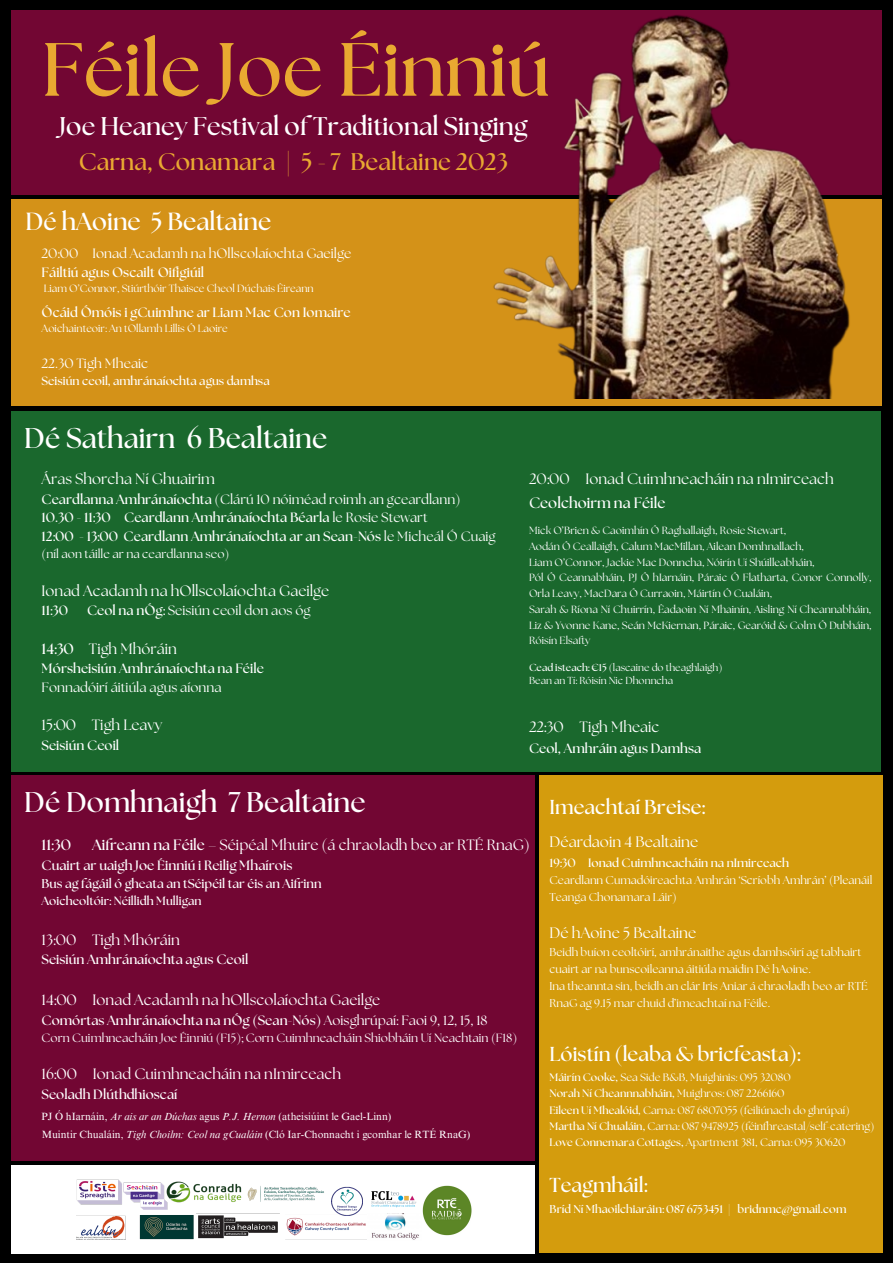
<style>
.page{position:relative;width:893px;height:1263px;background:#000}
.page>*{position:absolute;margin:0;border:0;box-sizing:border-box;transform-origin:0 0}
.t1{font:700 75.22px "The Seasons";color:#e9a931}
.t2{font:700 28.5px "The Seasons";color:#fff}
.t3{font:700 25.5px "The Seasons";color:#fff}
.t4{font:700 24.75px "The Seasons";color:#fff}
.t5{font:700 24px "The Seasons";color:#e9a931}
.t6{font:700 20.17px "The Seasons";color:#fff}
.t7{font:15.15px "The Seasons";color:#fff}
.t8{font:15px "The Seasons";color:#fff}
.t9{font:700 15px "The Seasons";color:#fff}
.t10{font:700 13.5px/18.6px "The Seasons";color:#fff}
.t11{font:13.5px "The Seasons";color:#fff}
.t12{font:700 12.75px "The Seasons";color:#fff}
.t13{font:700 12.08px "The Seasons";color:#fff}
.t14{font:12px "The Seasons";color:#fff}
.t15{font:700 12px "The Seasons";color:#fff}
.t16{font:11.32px/16.9px "The Seasons";color:#fff}
.t17{font:700 11.32px "The Seasons";color:#fff}
.t18{font:10.8px/16.4px "The Seasons";color:#fff}
.t19{font:10.5px/15.8px "The Seasons";color:#fff}
.t20{font:10.5px/17.5px "Times NRMT Pro";color:#fff}
.t21{font:10.12px/13.5px "The Seasons";color:#fff}
.s1{font-weight:400}
.s2{font-weight:700}
.s3{font-style:italic}
</style>
<div class="page">
<div style="left:11px;top:10px;width:871px;height:184px;background:#720633"></div>
<div style="left:11px;top:199px;width:871px;height:206px;background:#d49218"></div>
<div style="left:11px;top:411px;width:869px;height:360px;background:#1a682d"></div>
<img style="left:493px;top:15px;width:389px;height:383px">
<div style="left:11px;top:776px;width:523px;height:384px;background:#720633"></div>
<div style="left:11px;top:1165px;width:523px;height:89px;background:#fff"></div>
<div style="left:539px;top:776px;width:344px;height:477px;background:#d49c0d"></div>
<img style="left:76px;top:1179px;width:290px;height:60px">
<img style="left:329px;top:1184px;width:33px;height:32px">
<img style="left:422px;top:1186px;width:50px;height:50px">
<img style="left:371px;top:1191px;width:46px;height:23px">
<img style="left:371px;top:1214px;width:48px;height:26px">
<h1 class="t1" style="left:42px;top:36px;width:510px">Féile Joe Éinniú</h1>
<h3 class="t3" style="left:59px;top:115px;width:470px">Joe Heaney Festival of Traditional Singing</h3>
<h3 class="t5" style="left:79px;top:151px;width:431px">Carna, Conamara | 5 - 7 Bealtaine 2023</h3>
<h3 class="t4" style="left:26px;top:211px;width:247px">Dé hAoine 5 Bealtaine</h3>
<p class="t11" style="left:42px;top:248px;width:311px">20:00 Ionad Acadamh na hOllscolaíochta Gaeilge</p>
<p class="t10" style="left:42px;top:264px;width:164px">Fáiltiú agus Oscailt Oifigiúil</p>
<p class="t19" style="left:44px;top:281px;width:271px">Liam O’Connor, Stiúrthóir Thaisce Cheol Dúchais Éireann</p>
<p class="t10" style="left:42px;top:304px;width:311px">Ócáid Ómóis i gCuimhne ar Liam Mac Con Iomaire</p>
<p class="t19" style="left:42px;top:321px;width:188px">Aoichainteoir: An tOllamh Lillis Ó Laoire</p>
<p class="t11" style="left:42px;top:357px;width:108px">22.30 Tigh Mheaic</p>
<p class="t15" style="left:42px;top:375px;width:230px">Seisiún ceoil, amhránaíochta agus damhsa</p>
<h2 class="t2" style="left:24px;top:425px;width:304px">Dé Sathairn 6 Bealtaine</h2>
<h3 class="t8" style="left:42px;top:472px;width:175px">Áras Shorcha Ní Ghuairim</h3>
<p class="t10" style="left:42px;top:490px;width:455px">Ceardlanna Amhránaíochta <span class="s1">(Clárú 10 nóiméad roimh an gceardlann)<br></span>10.30 - 11:30 Ceardlann Amhránaíochta Béarla <span class="s1">le Rosie Stewart<br></span>12:00 - 13:00 Ceardlann Amhránaíochta ar an Sean-Nós <span class="s1">le Micheál Ó Cuaig</span></p>
<p class="t14" style="left:42px;top:548px;width:189px">(níl aon táille ar na ceardlanna seo)</p>
<h3 class="t8" style="left:42px;top:584px;width:289px">Ionad Acadamh na hOllscolaíochta Gaeilge</h3>
<p class="t10" style="left:42px;top:602px;width:28px">11:30</p>
<p class="t11" style="left:87px;top:604px;width:225px"><span class="s2">Ceol na nÓg:</span> Seisiún ceoil don aos óg</p>
<h3 class="t8" style="left:42px;top:641px;width:137px"><span class="s2">14:30</span> Tigh Mhóráin</h3>
<p class="t10" style="left:42px;top:660px;width:224px">Mórsheisiún Amhránaíochta na Féile</p>
<p class="t11" style="left:42px;top:681px;width:181px">Fonnadóirí áitiúla agus aíonna</p>
<h3 class="t8" style="left:42px;top:718px;width:122px">15:00 Tigh Leavy</h3>
<p class="t10" style="left:42px;top:736px;width:79px">Seisiún Ceoil</p>
<h3 class="t8" style="left:529px;top:472px;width:306px">20:00 Ionad Cuimhneacháin na nImirceach</h3>
<h3 class="t9" style="left:529px;top:496px;width:138px">Ceolchoirm na Féile</h3>
<p class="t19" style="left:529px;top:523px;width:344px">Mick O’Brien &amp; Caoimhín Ó Raghallaigh, Rosie Stewart,<br>Aodán Ó Ceallaigh, Calum MacMillan, Ailean Domhnallach,<br>Liam O’Connor, Jackie Mac Donncha, Nóirín Uí Shúilleabháin,<br>Pól Ó Ceannabháin, PJ Ó hIarnáin, Páraic Ó Flatharta, Conor Connolly, Orla Leavy, MacDara Ó Curraoin, Máirtín Ó Cualáin,<br>Sarah &amp; Ríona Ní Chuirrín, Éadaoin Ní Mhainín, Aisling Ní Cheannabháin, Liz &amp; Yvonne Kane, Seán McKiernan, Páraic, Gearóid &amp; Colm Ó Dubháin, Róisín Elsafty</p>
<p class="t21" style="left:529px;top:661px;width:195px"><span class="s2">Cead isteach: €15</span> (lascaine do theaghlaigh)<br>Bean an Tí: Róisín Nic Dhonncha</p>
<h3 class="t8" style="left:529px;top:719px;width:132px">22:30 Tigh Mheaic</h3>
<p class="t10" style="left:529px;top:740px;width:174px">Ceol, Amhráin agus Damhsa</p>
<h2 class="t2" style="left:24px;top:789px;width:343px">Dé Domhnaigh 7 Bealtaine</h2>
<h3 class="t9" style="left:42px;top:838px;width:31px">11:30</h3>
<h3 class="t8" style="left:92px;top:838px;width:439px"><span class="s2">Aifreann na Féile</span> – Séipéal Mhuire (á chraoladh beo ar RTÉ RnaG)</h3>
<p class="t10" style="left:42px;top:856px;width:252px">Cuairt ar uaigh Joe Éinniú i Reilig Mhaírois</p>
<p class="t12" style="left:42px;top:878px;width:281px">Bus ag fágáil ó gheata an tSéipéil tar éis an Aifrinn</p>
<p class="t15" style="left:42px;top:895px;width:161px">Aoicheoltóir: Néillidh Mulligan</p>
<h3 class="t8" style="left:42px;top:933px;width:140px">13:00 Tigh Mhóráin</h3>
<p class="t10" style="left:42px;top:951px;width:208px">Seisiún Amhránaíochta agus Ceoil</p>
<h3 class="t8" style="left:42px;top:993px;width:340px">14:00 Ionad Acadamh na hOllscolaíochta Gaeilge</h3>
<p class="t10" style="left:42px;top:1011px;width:447px">Comórtas Amhránaíochta na nÓg (Sean-Nós) <span class="s1">Aoisghrúpaí: Faoi 9, 12, 15, 18</span></p>
<p class="t14" style="left:42px;top:1032px;width:477px">Corn Cuimhneacháin Joe Éinniú (F15); Corn Cuimhneacháin Shiobháin Uí Neachtain (F18)</p>
<h3 class="t8" style="left:42px;top:1067px;width:301px">16:00 Ionad Cuimhneacháin na nImirceach</h3>
<p class="t10" style="left:42px;top:1085px;width:137px">Seoladh Dlúthdhioscaí</p>
<p class="t20" style="left:42px;top:1109px;width:430px">PJ Ó hIarnáin, <span class="s3">Ar ais ar an Dúchas</span> agus <span class="s3">P.J. Hernon</span> (atheisiúint le Gael-Linn)<br>Muintir Chualáin, <span class="s3">Tigh Choilm: Ceol na gCualáin</span> (Cló Iar-Chonnacht i gcomhar le RTÉ RnaG)</p>
<h3 class="t6" style="left:549px;top:797px;width:157px">Imeachtaí Breise:</h3>
<h3 class="t7" style="left:549px;top:835px;width:150px">Déardaoin 4 Bealtaine</h3>
<p class="t13" style="left:549px;top:857px;width:241px">19:30 Ionad Cuimhneacháin na nImirceach</p>
<p class="t16" style="left:549px;top:872px;width:324px">Ceardlann Cumadóireachta Amhrán ‘Scríobh Amhrán’ (Pleanáil<br>Teanga Chonamara Láir)</p>
<h3 class="t7" style="left:549px;top:925px;width:148px">Dé hAoine 5 Bealtaine</h3>
<p class="t16" style="left:549px;top:944px;width:320px">Beidh buíon ceoltóirí, amhránaithe agus damhsóirí ag tabhairt cuairt ar na bunscoileanna áitiúla maidin Dé hAoine.<br>Ina theannta sin, beidh an clár Iris Aniar á chraoladh beo ar RTÉ RnaG ag 9.15 mar chuid d’imeachtaí na Féile.</p>
<h3 class="t6" style="left:549px;top:1045px;width:252px">Lóistín (leaba &amp; bricfeasta):</h3>
<p class="t18" style="left:549px;top:1070px;width:326px"><span class="s2">Máirín Cooke,</span> Sea Side B&amp;B, Muighinis: 095 32080<br><span class="s2">Norah Ní Cheannnabháin,</span> Muighros: 087 2266160<br><span class="s2">Eileen Uí Mhealóid,</span> Carna: 087 6807055 (feiliúnach do ghrúpaí)<br><span class="s2">Martha Ní Chualáin,</span> Carna: 087 9478925 (féinfhreastal/self-catering)<br><span class="s2">Love Connemara Cottages,</span> Apartment 381, Carna: 095 30620</p>
<h3 class="t6" style="left:549px;top:1176px;width:99px">Teagmháil:</h3>
<p class="t17" style="left:549px;top:1204px;width:298px">Bríd Ní Mhaoilchiaráin: 087 6753451 | bridnmc@gmail.com</p>
</div>
